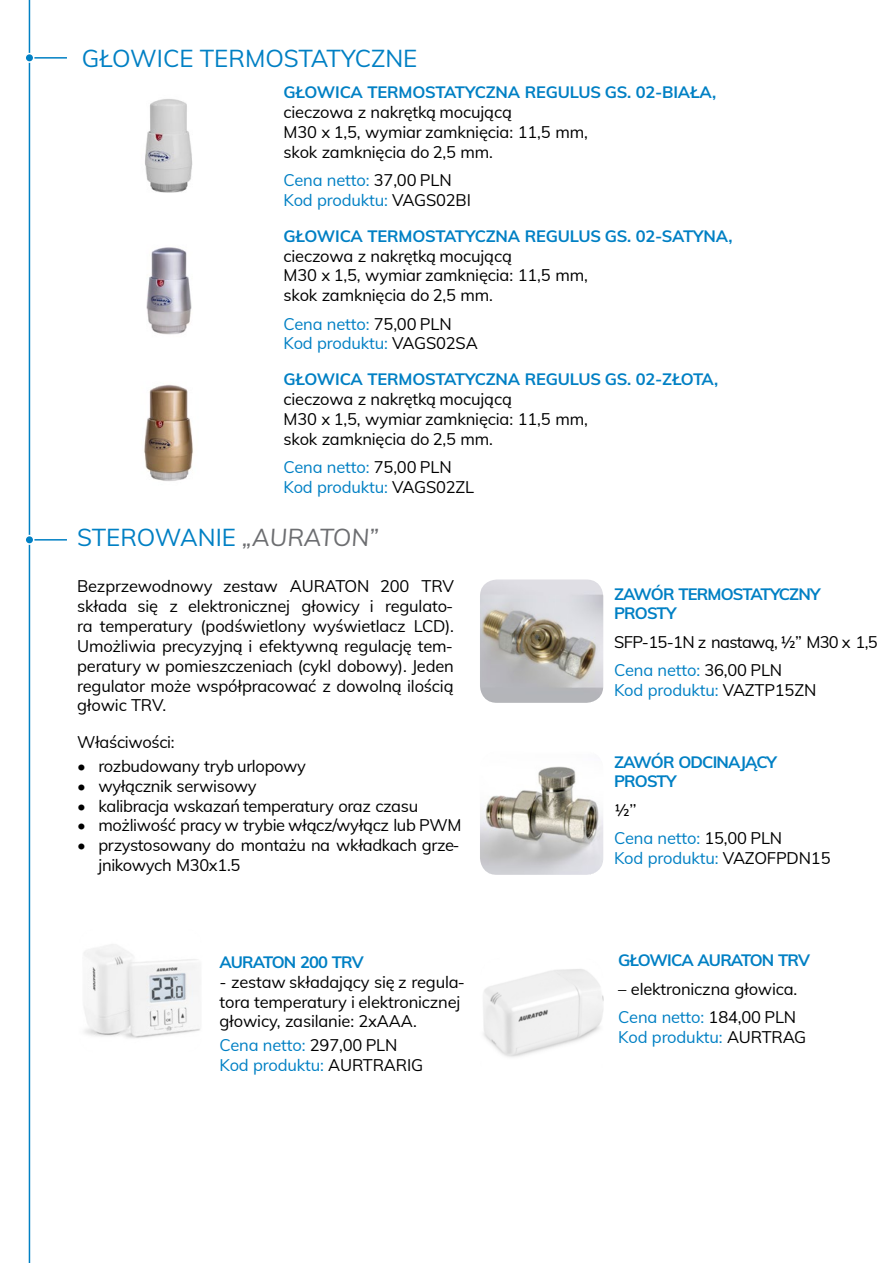
<style>
.page{position:relative;width:893px;height:1263px;background:#fff}
.page>*{position:absolute;margin:0;border:0;box-sizing:border-box;transform-origin:0 0}
.t1{font:24px "Mulish";color:#0080c4}
.t2{font:16.5px/19.8px "Mulish";letter-spacing:-.01em;color:#000}
.t3{font:16.5px/19.8px "Mulish";letter-spacing:-.01em;color:#0080c4}
.t4{font:700 16.5px "Mulish";letter-spacing:-.01em;color:#0080c4}
.t5{font:700 16.5px/19.8px "Mulish";letter-spacing:-.035em;color:#0080c4}
.t6{font:16.5px/28.3px "Mulish";letter-spacing:-.04em;color:#000}
.t7{font:700 16.5px "Mulish";letter-spacing:-.055em;color:#0080c4}
.s1{color:#000}
.s2{font-style:italic;color:#6d6e71}
.s3{color:#0080c4}
</style>
<div class="page">
<hr style="left:29px;top:0;width:1px;height:1263px;background:#0080c4">
<hr style="left:28px;top:57px;width:39px;height:2px;background:#0080c4">
<div style="left:25px;top:54px;width:9px;height:8px;background:#0080c4;border-radius:50%"></div>
<div style="left:24px;top:53px;width:10px;height:10px;border:2px solid #fff;border-radius:50%"></div>
<img style="left:144px;top:384px;width:49px;height:97px">
<img style="left:145px;top:99px;width:48px;height:94px">
<img style="left:146px;top:247px;width:46px;height:88px">
<hr style="left:28px;top:539px;width:39px;height:2px;background:#0080c4">
<div style="left:25px;top:536px;width:9px;height:8px;background:#0080c4;border-radius:50%"></div>
<div style="left:24px;top:535px;width:10px;height:10px;border:2px solid #fff;border-radius:50%"></div>
<img style="left:480px;top:579px;width:123px;height:124px;border-radius:17px">
<img style="left:480px;top:751px;width:123px;height:124px;border-radius:17px">
<img style="left:79px;top:929px;width:123px;height:123px;border-radius:17px">
<img style="left:483px;top:969px;width:120px;height:88px">
<h1 class="t1" style="left:82px;top:43px;width:337px">GŁOWICE TERMOSTATYCZNE</h1>
<p class="t4" style="left:283px;top:82px;width:434px">GŁOWICA TERMOSTATYCZNA REGULUS GS. 02-BIAŁA,</p>
<p class="t2" style="left:283px;top:102px;width:306px">cieczowa z nakrętką mocującą<br>M30 x 1,5, wymiar zamknięcia: 11,5 mm, skok zamknięcia do 2,5 mm.</p>
<p class="t3" style="left:283px;top:170px;width:189px">Cena netto: <span class="s1">37,00 PLN<br></span>Kod produktu: <span class="s1">VAGS02BI</span></p>
<p class="t4" style="left:283px;top:225px;width:450px">GŁOWICA TERMOSTATYCZNA REGULUS GS. 02-SATYNA,</p>
<p class="t2" style="left:283px;top:245px;width:306px">cieczowa z nakrętką mocującą<br>M30 x 1,5, wymiar zamknięcia: 11,5 mm, skok zamknięcia do 2,5 mm.</p>
<p class="t3" style="left:283px;top:313px;width:196px">Cena netto: <span class="s1">75,00 PLN<br></span>Kod produktu: <span class="s1">VAGS02SA</span></p>
<p class="t4" style="left:283px;top:369px;width:436px">GŁOWICA TERMOSTATYCZNA REGULUS GS. 02-ZŁOTA,</p>
<p class="t2" style="left:283px;top:389px;width:306px">cieczowa z nakrętką mocującą<br>M30 x 1,5, wymiar zamknięcia: 11,5 mm, skok zamknięcia do 2,5 mm.</p>
<p class="t3" style="left:283px;top:457px;width:192px">Cena netto: <span class="s1">75,00 PLN<br></span>Kod produktu: <span class="s1">VAGS02ZL</span></p>
<h1 class="t1" style="left:77px;top:521px;width:303px">STEROWANIE <span class="s2">„AURATON”</span></h1>
<p class="t2" style="left:77px;top:576px;width:378px;text-align:justify">Bezprzewodnowy zestaw AURATON 200 TRV składa się z elektronicznej głowicy i regulato&shy;ra temperatury (podświetlony wyświetlacz LCD).<br>Umożliwia precyzyjną i efektywną regulację tem&shy;peratury w pomieszczeniach (cykl dobowy). Jeden regulator może współpracować z dowolną ilością głowic TRV.</p>
<p class="t2" style="left:77px;top:732px;width:99px">Właściwości:</p>
<p class="t2" style="left:77px;top:756px;width:230px">• rozbudowany tryb urlopowy</p>
<p class="t2" style="left:77px;top:776px;width:181px">• wyłącznik serwisowy</p>
<p class="t2" style="left:77px;top:795px;width:343px">• kalibracja wskazań temperatury oraz czasu</p>
<p class="t2" style="left:77px;top:815px;width:386px">• możliwość pracy w trybie włącz/wyłącz lub PWM</p>
<p class="t2" style="left:98px;top:835px;width:363px;text-indent:-21px">• przystosowany do montażu na wkładkach grze&shy;jnikowych M30x1.5</p>
<p class="t5" style="left:614px;top:583px;width:208px">ZAWÓR TERMOSTATYCZNY<br>PROSTY</p>
<p class="t6" style="left:614px;top:627px;width:265px">SFP-15-1N z nastawą, ½’’ M30 x 1,5<br><span class="s3">Cena netto:</span> 36,00 PLN</p>
<p class="t3" style="left:614px;top:680px;width:204px">Kod produktu: <span class="s1">VAZTP15ZN</span></p>
<p class="t5" style="left:614px;top:751px;width:164px">ZAWÓR ODCINAJĄCY<br>PROSTY</p>
<p class="t2" style="left:614px;top:795px;width:170px;line-height:28.3px">½’’<br><span class="s3">Cena netto:</span> 15,00 PLN</p>
<p class="t3" style="left:614px;top:848px;width:218px">Kod produktu: <span class="s1">VAZOFPDN15</span></p>
<p class="t5" style="left:219px;top:952px;width:146px">AURATON 200 TRV</p>
<p class="t2" style="left:219px;top:972px;width:247px">- zestaw składający się z regula&shy;tora temperatury i elektronicznej głowicy, zasilanie: 2xAAA.</p>
<p class="t3" style="left:219px;top:1035px;width:205px">Cena netto: <span class="s1">297,00 PLN<br></span>Kod produktu: <span class="s1">AURTRARIG</span></p>
<p class="t7" style="left:618px;top:950px;width:193px">GŁOWICA AURATON TRV</p>
<p class="t2" style="left:618px;top:974px;width:181px;line-height:28.3px">– elektroniczna głowica.<br><span class="s3">Cena netto:</span> 184,00 PLN</p>
<p class="t3" style="left:618px;top:1027px;width:190px">Kod produktu: <span class="s1">AURTRAG</span></p>
</div>
